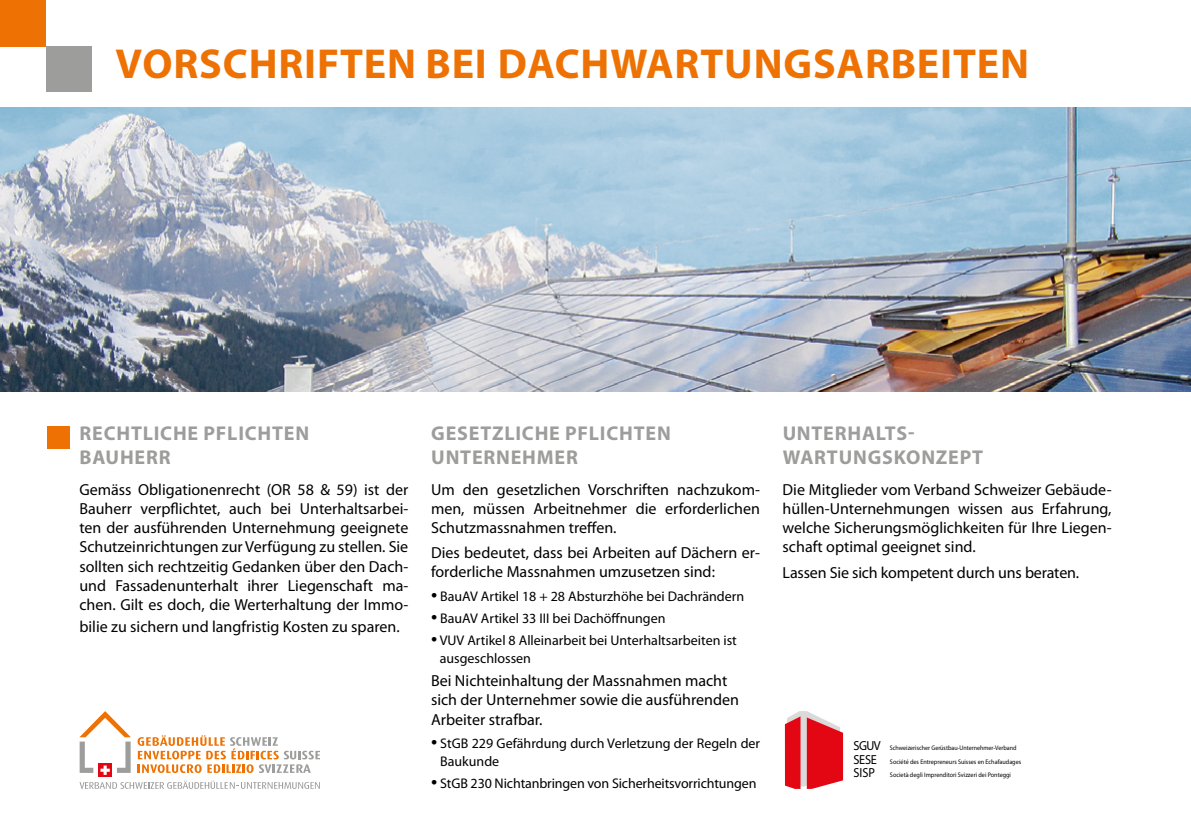
<style>
.page{position:relative;width:1191px;height:840px;background:#fff}
.page>*{position:absolute;margin:0;border:0;box-sizing:border-box;transform-origin:0 0}
.t1{font:700 42px "Myriad Pro";letter-spacing:.02em;color:#ee7203}
.t2{font:700 20px/24px "Myriad Pro";letter-spacing:.04em;color:#9d9d9c}
.t3{font:16px/19.2px "Myriad Pro";color:#000;text-align:justify}
.t4{font:14px/18px "Myriad Pro";color:#000}
.t5{font:13.2px/13.2px "Avant Garde";letter-spacing:-.02em;color:#000;scale:.94 1}
.t6{font:6.6px/13.2px "Avant Garde";color:#000;scale:.92 1}
.s1{font-size:22px}
</style>
<div class="page">
<div style="left:46px;top:46px;width:45px;height:46px;background:#9d9d9c"></div>
<div style="left:0;top:0;width:46px;height:46px;background:#ee7203"></div>
<div style="left:48px;top:425px;width:22px;height:23px;background:#ee7203"></div>
<img style="left:0;top:108px;width:1191px;height:283px">
<svg style="left:98px;top:774px;width:14px;height:2px"></svg>
<svg style="left:79px;top:711px;width:52px;height:63px"></svg>
<svg style="left:138px;top:735px;width:182px;height:37px"></svg>
<svg style="left:80px;top:780px;width:240px;height:8px"></svg>
<svg style="left:785px;top:711px;width:58px;height:77px;background:#e4454f"></svg>
<h1 class="t1" style="left:115px;top:40px;width:915px">VORSCHRIFTEN BEI DACHWARTUNGSARBEITEN</h1>
<p class="t2" style="left:80px;top:421px;width:231px">RECHTLICHE PFLICHTEN<br>BAUHERR</p>
<p class="t3" style="left:79px;top:480px;width:330px">Gemäss Obligationenrecht (OR 58 &amp; 59) ist der Bauherr verpflichtet, auch bei Unterhaltsarbei&shy;ten der ausführenden Unternehmung geeignete Schutzeinrichtungen zur Verfügung zu stellen. Sie sollten sich rechtzeitig Gedanken über den Dach&shy;und Fassadenunterhalt ihrer Liegenschaft ma&shy;chen. Gilt es doch, die Werterhaltung der Immo-</p>
<p class="t3" style="left:79px;top:616px;width:322px">bilie zu sichern und langfristig Kosten zu sparen.</p>
<p class="t2" style="left:431px;top:421px;width:241px">GESETZLICHE PFLICHTEN<br>UNTERNEHMER</p>
<p class="t3" style="left:431px;top:480px;width:330px">Um den gesetzlichen Vorschriften nachzukom&shy;men, müssen Arbeitnehmer die erforderlichen Schutzmassnahmen treffen.</p>
<p class="t3" style="left:431px;top:543px;width:330px">Dies bedeutet, dass bei Arbeiten auf Dächern er&shy;forderliche Massnahmen umzusetzen sind:</p>
<p class="t4" style="left:431px;top:587px;width:315px"><span class="s1">•</span> BauAV Artikel 18 + 28 Absturzhöhe bei Dachrändern</p>
<p class="t4" style="left:431px;top:609px;width:236px"><span class="s1">•</span> BauAV Artikel 33 III bei Dachöffnungen</p>
<p class="t4" style="left:440px;top:631px;width:299px;text-indent:-9px"><span class="s1">•</span> VUV Artikel 8 Alleinarbeit bei Unterhaltsarbeiten ist ausgeschlossen</p>
<p class="t3" style="left:431px;top:671px;width:309px;text-align:left">Bei Nichteinhaltung der Massnahmen macht sich der Unternehmer sowie die ausführenden<br>Arbeiter strafbar.</p>
<p class="t4" style="left:440px;top:734px;width:321px;text-indent:-9px"><span class="s1">•</span> StGB 229 Gefährdung durch Verletzung der Regeln der<br>Baukunde</p>
<p class="t4" style="left:431px;top:774px;width:327px"><span class="s1">•</span> StGB 230 Nichtanbringen von Sicherheitsvorrichtungen</p>
<p class="t2" style="left:783px;top:421px;width:202px">UNTERHALTS-<br>WARTUNGSKONZEPT</p>
<p class="t3" style="left:782px;top:480px;width:330px">Die Mitglieder vom Verband Schweizer Gebäude&shy;hüllen-Unternehmungen wissen aus Erfahrung, welche Sicherungsmöglichkeiten für Ihre Liegen&shy;schaft optimal geeignet sind.</p>
<p class="t3" style="left:782px;top:563px;width:298px">Lassen Sie sich kompetent durch uns beraten.</p>
<p class="t5" style="left:853px;top:738px;width:31px">SGUV<br>SESE<br>SISP</p>
<p class="t6" style="left:890px;top:741px;width:144px">Schweizerischer Gerüstbau-Unternehmer-Verband<br>Société des Entrepreneurs Suisses en Echafaudages<br>Società degli Imprenditori Svizzeri dei Ponteggi</p>
</div>
